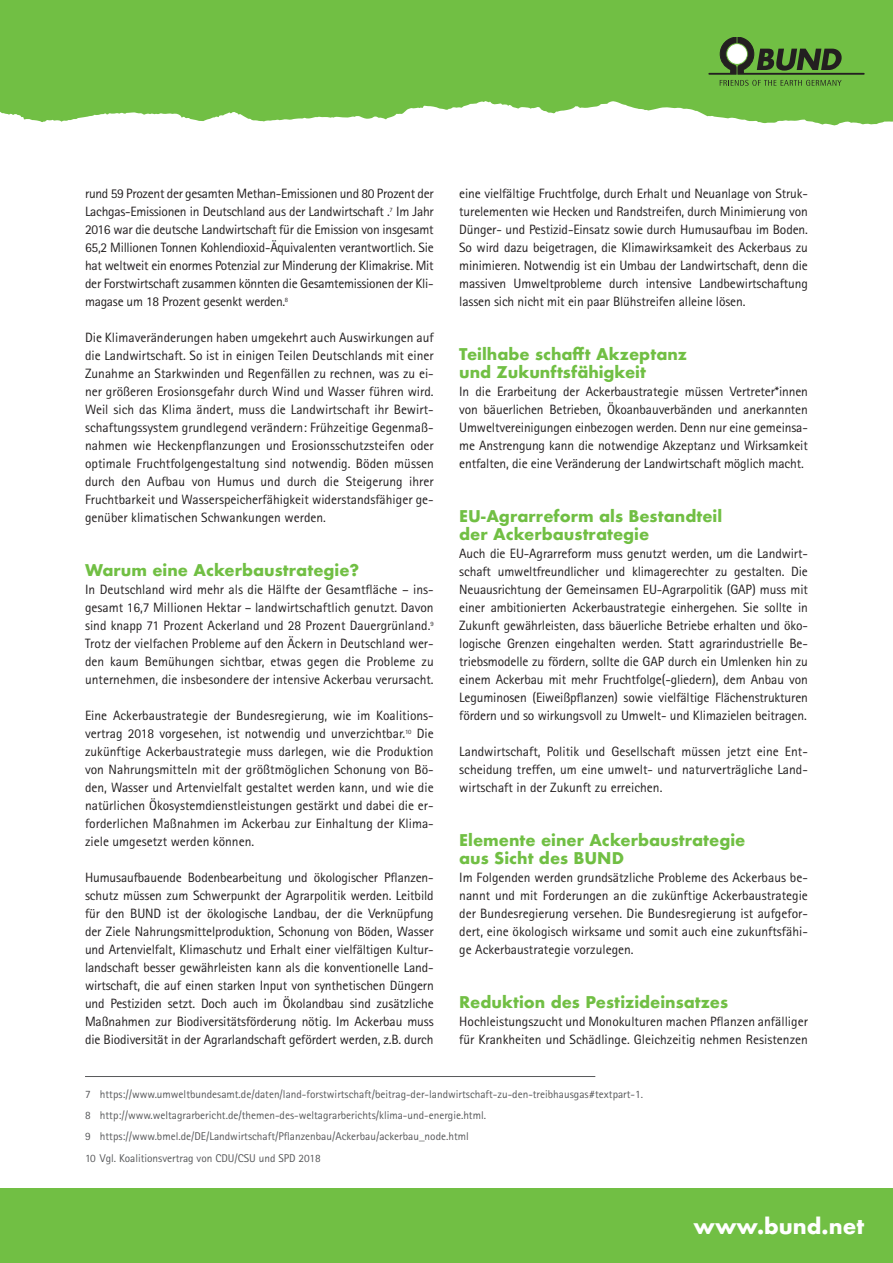
<style>
.page{position:relative;width:893px;height:1263px;background:#fff}
.page>*{position:absolute;margin:0;border:0;box-sizing:border-box;transform-origin:0 0}
.t1{font:700 21px "Futura";color:#fff}
.t2{font:700 15.75px/18px "Futura";color:#71bf44}
.t3{font:13.5px/18px "Agfa Rotis Sans Serif";color:#231f20;text-align:justify}
.t4{font:11.25px/21.3px "Agfa Rotis Sans Serif";color:#57585a}
</style>
<div class="page">
<hr style="left:85px;top:1076px;width:510px;height:1px;background:#57585a">
<svg style="left:0;top:0;width:893px;height:126px;background:#7ec455"></svg>
<svg style="left:709px;top:37px;width:155px;height:37px;background:#5e8d41"></svg>
<svg style="left:720px;top:80px;width:122px;height:6px"></svg>
<div style="left:0;top:1188px;width:893px;height:75px;background:#71bf44"></div>
<p class="t3" style="left:85px;top:184px;width:350px">rund 59 Prozent der gesamten Methan-Emissionen und 80 Prozent der Lachgas-Emissionen in Deutschland aus der Landwirtschaft .<sup>7</sup> Im Jahr 2016 war die deutsche Landwirtschaft für die Emission von insgesamt 65,2 Millionen Tonnen Kohlendioxid-Äquivalenten verantwortlich. Sie hat weltweit ein enormes Potenzial zur Minderung der Klimakrise. Mit der Forstwirtschaft zusammen könnten die Gesamtemissionen der Kli&shy;magase um 18 Prozent gesenkt werden.<sup>8</sup></p>
<p class="t3" style="left:85px;top:328px;width:350px">Die Klimaveränderungen haben umgekehrt auch Auswirkungen auf die Landwirtschaft. So ist in einigen Teilen Deutschlands mit einer Zunahme an Starkwinden und Regenfällen zu rechnen, was zu ei&shy;ner größeren Erosionsgefahr durch Wind und Wasser führen wird.<br>Weil sich das Klima ändert, muss die Landwirtschaft ihr Bewirt&shy;schaftungssystem grundlegend verändern: Frühzeitige Gegenmaß&shy;nahmen wie Heckenpflanzungen und Erosionsschutzsteifen oder optimale Fruchtfolgengestaltung sind notwendig. Böden müssen durch den Aufbau von Humus und durch die Steigerung ihrer Fruchtbarkeit und Wasserspeicherfähigkeit widerstandsfähiger ge&shy;genüber klimatischen Schwankungen werden.</p>
<p class="t2" style="left:85px;top:561px;width:276px">Warum eine Ackerbaustrategie?</p>
<p class="t3" style="left:85px;top:580px;width:350px">In Deutschland wird mehr als die Hälfte der Gesamtfläche – ins&shy;gesamt 16,7 Millionen Hektar – landwirtschaftlich genutzt. Davon sind knapp 71 Prozent Ackerland und 28 Prozent Dauergrünland.<sup>9<br></sup>Trotz der vielfachen Probleme auf den Äckern in Deutschland wer&shy;den kaum Bemühungen sichtbar, etwas gegen die Probleme zu unternehmen, die insbesondere der intensive Ackerbau verursacht.</p>
<p class="t3" style="left:85px;top:706px;width:350px">Eine Ackerbaustrategie der Bundesregierung, wie im Koalitions&shy;vertrag 2018 vorgesehen, ist notwendig und unverzichtbar.<sup>10</sup> Die zukünftige Ackerbaustrategie muss darlegen, wie die Produktion von Nahrungsmitteln mit der größtmöglichen Schonung von Bö&shy;den, Wasser und Artenvielfalt gestaltet werden kann, und wie die natürlichen Ökosystemdienstleistungen gestärkt und dabei die er&shy;forderlichen Maßnahmen im Ackerbau zur Einhaltung der Klima&shy;ziele umgesetzt werden können.</p>
<p class="t3" style="left:85px;top:868px;width:350px">Humusaufbauende Bodenbearbeitung und ökologischer Pflanzen&shy;schutz müssen zum Schwerpunkt der Agrarpolitik werden. Leitbild für den BUND ist der ökologische Landbau, der die Verknüpfung der Ziele Nahrungsmittelproduktion, Schonung von Böden, Wasser und Artenvielfalt, Klimaschutz und Erhalt einer vielfältigen Kultur&shy;landschaft besser gewährleisten kann als die konventionelle Land&shy;wirtschaft, die auf einen starken Input von synthetischen Düngern und Pestiziden setzt. Doch auch im Ökolandbau sind zusätzliche Maßnahmen zur Biodiversitätsförderung nötig. Im Ackerbau muss die Biodiversität in der Agrarlandschaft gefördert werden, z.B. durch</p>
<p class="t3" style="left:459px;top:184px;width:350px">eine vielfältige Fruchtfolge, durch Erhalt und Neuanlage von Struk&shy;turelementen wie Hecken und Randstreifen, durch Minimierung von Dünger- und Pestizid-Einsatz sowie durch Humusaufbau im Boden.<br>So wird dazu beigetragen, die Klimawirksamkeit des Ackerbaus zu minimieren. Notwendig ist ein Umbau der Landwirtschaft, denn die massiven Umweltprobleme durch intensive Landbewirtschaftung lassen sich nicht mit ein paar Blühstreifen alleine lösen.</p>
<p class="t2" style="left:459px;top:345px;width:229px">Teilhabe schafft Akzeptanz und Zukunftsfähigkeit</p>
<p class="t3" style="left:459px;top:382px;width:350px">In die Erarbeitung der Ackerbaustrategie müssen Vertreter*innen von bäuerlichen Betrieben, Ökoanbauverbänden und anerkannten Umweltvereinigungen einbezogen werden. Denn nur eine gemeinsa&shy;me Anstrengung kann die notwendige Akzeptanz und Wirksamkeit entfalten, die eine Veränderung der Landwirtschaft möglich macht.</p>
<p class="t2" style="left:459px;top:507px;width:264px">EU-Agrarreform als Bestandteil der Ackerbaustrategie</p>
<p class="t3" style="left:459px;top:544px;width:350px">Auch die EU-Agrarreform muss genutzt werden, um die Landwirt&shy;schaft umweltfreundlicher und klimagerechter zu gestalten. Die Neuausrichtung der Gemeinsamen EU-Agrarpolitik (GAP) muss mit einer ambitionierten Ackerbaustrategie einhergehen. Sie sollte in Zukunft gewährleisten, dass bäuerliche Betriebe erhalten und öko&shy;logische Grenzen eingehalten werden. Statt agrarindustrielle Be&shy;triebsmodelle zu fördern, sollte die GAP durch ein Umlenken hin zu einem Ackerbau mit mehr Fruchtfolge(-gliedern), dem Anbau von Leguminosen (Eiweißpflanzen) sowie vielfältige Flächenstrukturen fördern und so wirkungsvoll zu Umwelt- und Klimazielen beitragen.</p>
<p class="t3" style="left:459px;top:742px;width:350px">Landwirtschaft, Politik und Gesellschaft müssen jetzt eine Ent&shy;scheidung treffen, um eine umwelt- und naturverträgliche Land&shy;wirtschaft in der Zukunft zu erreichen.</p>
<p class="t2" style="left:459px;top:831px;width:288px">Elemente einer Ackerbaustrategie aus Sicht des BUND</p>
<p class="t3" style="left:459px;top:868px;width:350px">Im Folgenden werden grundsätzliche Probleme des Ackerbaus be&shy;nannt und mit Forderungen an die zukünftige Ackerbaustrategie der Bundesregierung versehen. Die Bundesregierung ist aufgefor&shy;dert, eine ökologisch wirksame und somit auch eine zukunftsfähi&shy;ge Ackerbaustrategie vorzulegen.</p>
<p class="t2" style="left:459px;top:993px;width:270px">Reduktion des Pestizideinsatzes</p>
<p class="t3" style="left:459px;top:1012px;width:350px">Hochleistungszucht und Monokulturen machen Pflanzen anfälliger für Krankheiten und Schädlinge. Gleichzeitig nehmen Resistenzen</p>
<p class="t4" style="left:85px;top:1083px;width:559px">7 https://www.umweltbundesamt.de/daten/land-forstwirtschaft/beitrag-der-landwirtschaft-zu-den-treibhausgas#textpart-1.<br>8 http://www.weltagrarbericht.de/themen-des-weltagrarberichts/klima-und-energie.html.<br>9 https://www.bmel.de/DE/Landwirtschaft/Pflanzenbau/Ackerbau/ackerbau_node.html<br>10 Vgl. Koalitionsvertrag von CDU/CSU und SPD 2018</p>
<h1 class="t1" style="left:693px;top:1210px;width:172px">www.bund.net</h1>
</div>
